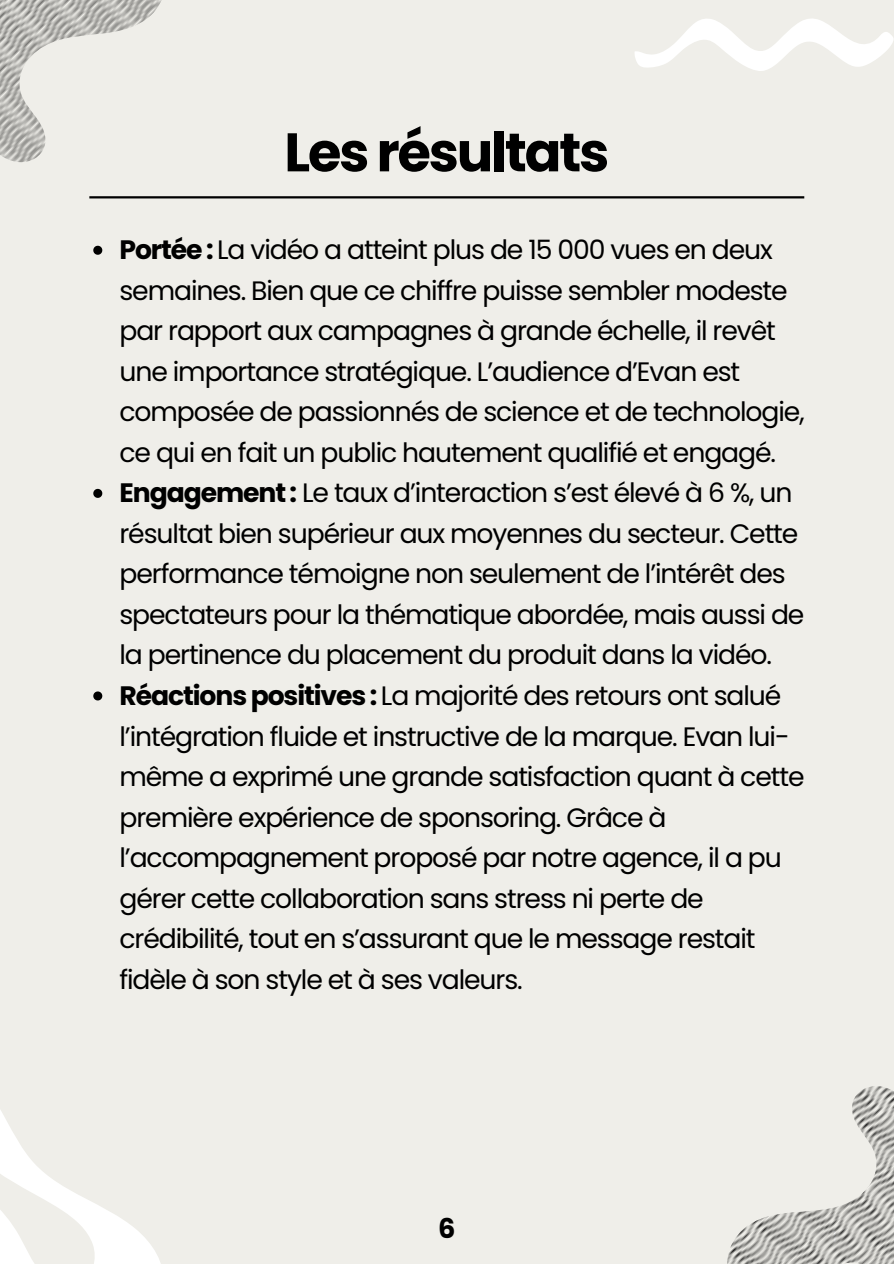
<style>
.page{position:relative;width:894px;height:1264px;background:#fff}
.page>*{position:absolute;margin:0;border:0;box-sizing:border-box;transform-origin:0 0}
.t1{font:700 54.15px "Poppins";letter-spacing:-.04em;color:#000}
.t2{font:700 27.15px "Poppins";color:#000}
.t3{font:26.7px/40.5px "Poppins";letter-spacing:-.04em;color:#000}
.s1{font-weight:700}
</style>
<div class="page">
<div style="left:0;top:0;width:893px;height:1263px;background:#efeee9"></div>
<svg style="left:0;top:1110px;width:160px;height:153px"></svg>
<svg style="left:0;top:0;width:200px;height:199px"></svg>
<svg style="left:635px;top:18px;width:258px;height:53px"></svg>
<svg style="left:727px;top:1086px;width:166px;height:177px"></svg>
<svg style="left:93px;top:246px;width:9px;height:9px"></svg>
<svg style="left:93px;top:489px;width:9px;height:9px"></svg>
<svg style="left:93px;top:691px;width:9px;height:9px"></svg>
<hr style="left:89px;top:196px;width:715px;height:2px;background:#000">
<p class="t1" style="left:284px;top:114px;width:326px">Les résultats</p>
<h1 class="t3" style="left:119px;top:230px;width:686px"><span class="s1">Portée :</span> La vidéo a atteint plus de 15 000 vues en deux semaines. Bien que ce chiffre puisse sembler modeste par rapport aux campagnes à grande échelle, il revêt une importance stratégique. L’audience d’Evan est composée de passionnés de science et de technologie, ce qui en fait un public hautement qualifié et engagé.</h1>
<p class="t3" style="left:119px;top:473px;width:686px"><span class="s1">Engagement :</span> Le taux d’interaction s’est élevé à 6 %, un résultat bien supérieur aux moyennes du secteur. Cette performance témoigne non seulement de l’intérêt des spectateurs pour la thématique abordée, mais aussi de la pertinence du placement du produit dans la vidéo.</p>
<p class="t3" style="left:119px;top:675px;width:686px"><span class="s1">Réactions positives :</span> La majorité des retours ont salué l’intégration fluide et instructive de la marque. Evan lui&shy;même a exprimé une grande satisfaction quant à cette première expérience de sponsoring. Grâce à l’accompagnement proposé par notre agence, il a pu gérer cette collaboration sans stress ni perte de crédibilité, tout en s’assurant que le message restait fidèle à son style et à ses valeurs.</p>
<p class="t2" style="left:438px;top:1209px;width:19px">6</p>
</div>
